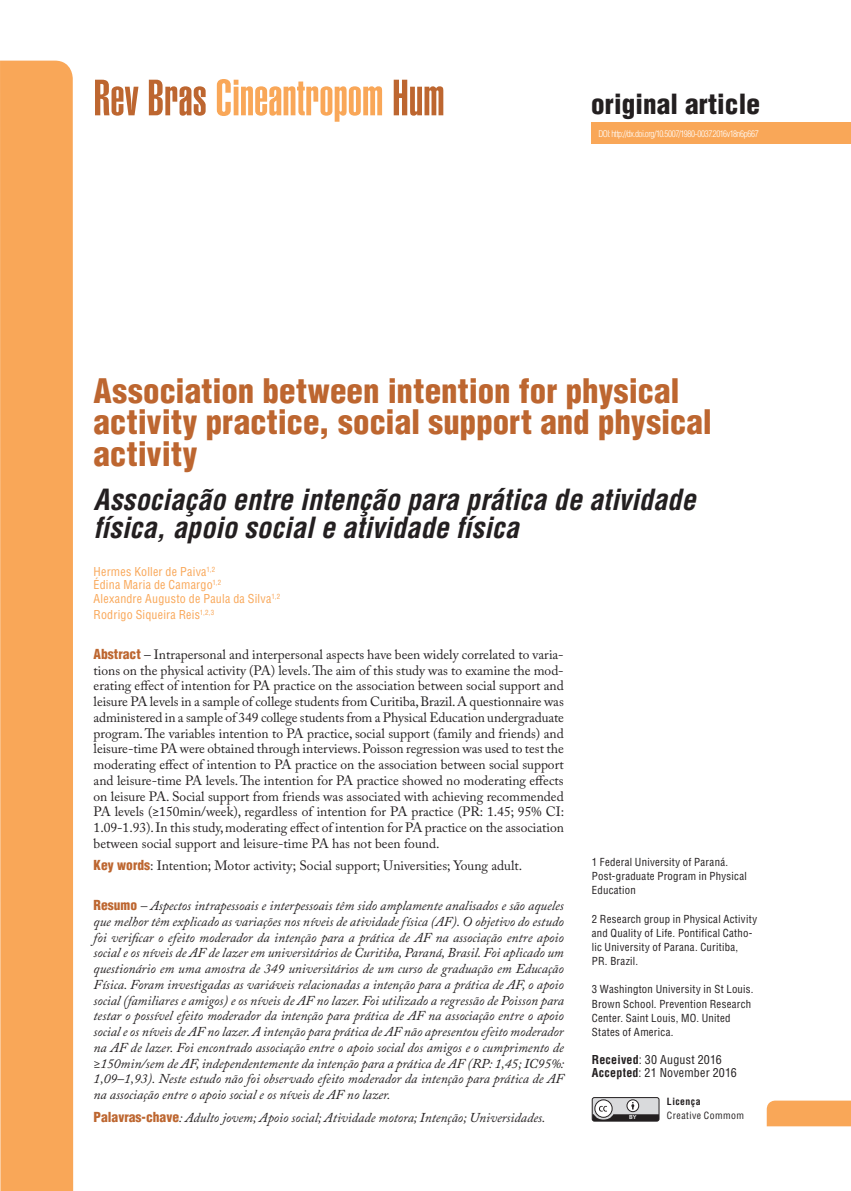
<style>
.page{position:relative;width:851px;height:1191px;background:#fff}
.page>*{position:absolute;margin:0;border:0;box-sizing:border-box;transform-origin:0 0}
.t1{font:50.1px "Helvetica LT Std Ultra Comp";letter-spacing:.005em;color:#f9a758}
.Titulo{font:900 condensed 33px/31.5px "Helvetica LT Std";color:#bd6630}
.Titulo_ingles{font:italic 700 condensed 28.5px/27.8px "Helvetica LT Std";letter-spacing:-.005em;color:#231f20}
.t2{font:900 condensed 27.15px "Helvetica LT Std";letter-spacing:.005em;color:#231f20}
.resumo{font:italic 13.5px/15.8px "Adobe Caslon Pro";color:#231f20;text-align:justify}
.abstract{font:13.5px/15.8px "Adobe Caslon Pro";color:#231f20;text-align:justify}
.autores{font:condensed 12px "Helvetica LT Std";letter-spacing:.02em;color:#f9a758}
.Aprovado{font:condensed 12px "Helvetica LT Std";letter-spacing:.015em;color:#231f20}
.endereço_autores{font:condensed 10.8px/14.1px "Helvetica LT Std";letter-spacing:.025em;color:#231f20}
.t3{font:condensed 9.75px "Helvetica LT Std";letter-spacing:.045em;color:#231f20}
.t4{font:700 condensed 9.75px "Helvetica LT Std";letter-spacing:.05em;color:#231f20}
.t5{font:300 condensed 9px "Helvetica LT Std";letter-spacing:-.045em;color:#fff}
.t6{font:600 semi-expanded 6px "Myriad Pro";color:#fff}
.s1{color:#bd6630}
.s2{font-family:"Helvetica LT Std";font-weight:900;font-stretch:condensed;color:#bd6630}
.s3{font-family:"Helvetica LT Std";font-weight:900;font-style:normal;font-stretch:condensed;color:#bd6630}
.s4{font-weight:700}
</style>
<div class="page">
<div style="left:592px;top:1097px;width:67px;height:24px;background:#d9dadc;border-radius:2px"></div>
<div style="left:591px;top:1097px;width:68px;height:24px;border:1px solid #231f20;border-radius:2px"></div>
<svg style="left:594px;top:1099px;width:18px;height:18px"></svg>
<div style="left:594px;top:1099px;width:18px;height:18px;border:1px solid #231f20;border-radius:50%"></div>
<div style="left:626px;top:1099px;width:13px;height:13px;border:1px solid #231f20;border-radius:50%"></div>
<div style="left:766px;top:1100px;width:84px;height:26px;background:#f9a758"></div>
<svg style="left:592px;top:1102px;width:67px;height:19px"></svg>
<div style="left:591px;top:122px;width:259px;height:22px;background:#f9a758"></div>
<div style="left:0;top:61px;width:73px;height:1130px;background:#f9a758"></div>
<h1 class="t1" style="left:94px;top:69px;width:352px"><span class="s1">Rev Bras</span> Cineantropom <span class="s1">Hum</span></h1>
<p class="t2" style="left:591px;top:87px;width:170px">original article</p>
<p class="t5" style="left:598px;top:128px;width:162px">DOI:http://dx.doi.org/10.5007/1980-0037.2016v18n6p667</p>
<p class="Titulo" style="left:94px;top:375px;width:620px">Association between intention for physical activity practice, social support and physical activity</p>
<p class="Titulo_ingles" style="left:94px;top:486px;width:603px">Associação entre intenção para prática de atividade física, apoio social e atividade física</p>
<p class="autores" style="left:94px;top:564px;width:123px">Hermes Koller de Paiva<sup>1,2</sup></p>
<p class="autores" style="left:94px;top:577px;width:129px">Édina Maria de Camargo<sup>1,2</sup></p>
<p class="autores" style="left:94px;top:591px;width:188px">Alexandre Augusto de Paula da Silva<sup>1,2</sup></p>
<p class="autores" style="left:94px;top:607px;width:122px">Rodrigo Siqueira Reis<sup>1,2,3</sup></p>
<p class="abstract" style="left:94px;top:646px;width:472px"><span class="s2">Abstract</span> – Intrapersonal and interpersonal aspects have been widely correlated to varia&shy;tions on the physical activity (PA) levels. The aim of this study was to examine the mod&shy;erating effect of intention for PA practice on the association between social support and leisure PA levels in a sample of college students from Curitiba, Brazil. A questionnaire was administered in a sample of 349 college students from a Physical Education undergraduate program. The variables intention to PA practice, social support (family and friends) and leisure-time PA were obtained through interviews. Poisson regression was used to test the moderating effect of intention to PA practice on the association between social support and leisure-time PA levels. The intention for PA practice showed no moderating effects on leisure PA. Social support from friends was associated with achieving recommended PA levels (≥150min/week), regardless of intention for PA practice (PR: 1.45; 95% CI:<br>1.09-1.93). In this study, moderating effect of intention for PA practice on the association between social support and leisure-time PA has not been found.</p>
<p class="abstract" style="left:94px;top:857px;width:430px"><span class="s2">Key words</span>: Intention; Motor activity; Social support; Universities; Young adult.</p>
<p class="resumo" style="left:94px;top:897px;width:472px"><span class="s3">Resumo</span> – Aspectos intrapessoais e interpessoais têm sido amplamente analisados e são aqueles que melhor têm explicado as variações nos níveis de atividade física (AF). O objetivo do estudo foi verificar o efeito moderador da intenção para a prática de AF na associação entre apoio social e os níveis de AF de lazer em universitários de Curitiba, Paraná, Brasil. Foi aplicado um questionário em uma amostra de 349 universitários de um curso de graduação em Educação Física. Foram investigadas as variáveis relacionadas a intenção para a prática de AF, o apoio social (familiares e amigos) e os níveis de AF no lazer. Foi utilizado a regressão de Poisson para testar o possível efeito moderador da intenção para prática de AF na associação entre o apoio social e os níveis de AF no lazer. A intenção para prática de AF não apresentou efeito moderador na AF de lazer. Foi encontrado associação entre o apoio social dos amigos e o cumprimento de ≥150min/sem de AF, independentemente da intenção para a prática de AF (RP: 1,45; IC95%:<br>1,09–1,93). Neste estudo não foi observado efeito moderador da intenção para prática de AF na associação entre o apoio social e os níveis de AF no lazer.</p>
<p class="resumo" style="left:94px;top:1109px;width:453px"><span class="s3">Palavras-chave</span>: Adulto jovem; Apoio social; Atividade motora; Intenção; Universidades.</p>
<p class="endereço_autores" style="left:591px;top:854px;width:156px">1 Federal University of Paraná.<br>Post-graduate Program in Physical<br>Education</p>
<p class="endereço_autores" style="left:591px;top:911px;width:167px">2 Research group in Physical Activity and Quality of Life. Pontifical Catho&shy;lic University of Parana. Curitiba,<br>PR. Brazil.</p>
<p class="endereço_autores" style="left:591px;top:982px;width:163px">3 Washington University in St Louis.<br>Brown School. Prevention Research<br>Center. Saint Louis, MO. United<br>States of America.</p>
<p class="Aprovado" style="left:591px;top:1051px;width:131px"><span class="s4">Received</span>: 30 August 2016</p>
<p class="Aprovado" style="left:591px;top:1065px;width:146px"><span class="s4">Accepted</span>: 21 November 2016</p>
<p class="t4" style="left:666px;top:1095px;width:35px">Licença</p>
<p class="t3" style="left:666px;top:1109px;width:78px">Creative Commom</p>
<p class="t6" style="left:629px;top:1113px;width:9px">BY</p>
</div>
